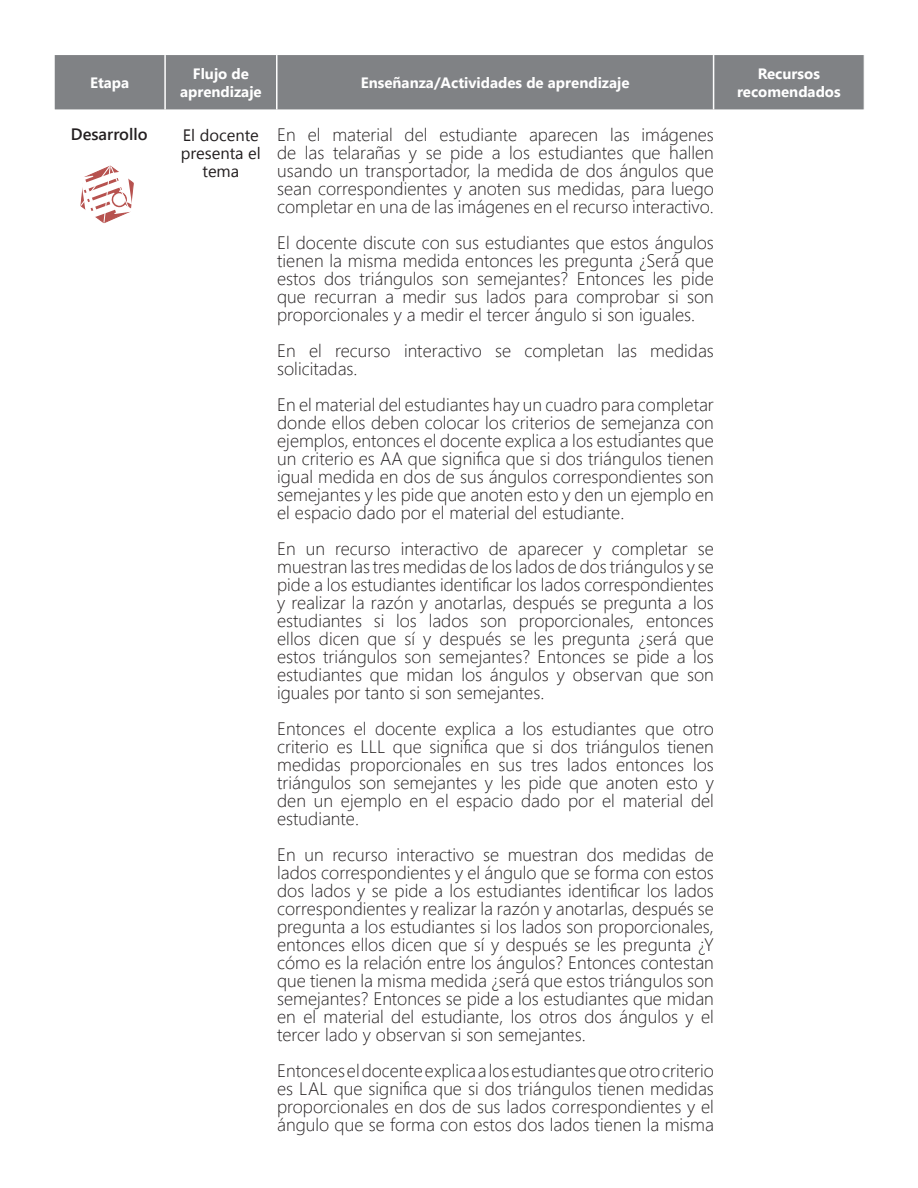
<style>
.page{position:relative;width:918px;height:1188px;background:#fff}
.page>*{position:absolute;margin:0;border:0;box-sizing:border-box;transform-origin:0 0}
.Tex_gen{font:300 18px/18px "Segoe UI";color:#231f20;text-align:justify}
.Tex_gen-2{font:16.5px/18px "Segoe UI";color:#231f20;text-align:center}
.Tex_gen-3{font:600 16.5px "Segoe UI";color:#231f20}
.t1{font:700 15px/18px "Segoe UI";color:#fff;text-align:center}
</style>
<div class="page">
<div style="left:56px;top:56px;width:806px;height:53px;background:#808285"></div>
<hr style="left:164px;top:55px;width:2px;height:54px;background:#fff">
<hr style="left:276px;top:55px;width:2px;height:54px;background:#fff">
<hr style="left:713px;top:55px;width:1px;height:54px;background:#fff">
<div style="left:54px;top:54px;width:810px;height:57px;border:1px solid #fff"></div>
<svg style="left:80px;top:165px;width:54px;height:58px"></svg>
<p class="t1" style="left:90px;top:73px;width:41px">Etapa</p>
<p class="t1" style="left:180px;top:64px;width:83px">Flujo de aprendizaje</p>
<p class="t1" style="left:361px;top:73px;width:270px">Enseñanza/Actividades de aprendizaje</p>
<p class="t1" style="left:737px;top:64px;width:105px">Recursos recomendados</p>
<p class="Tex_gen" style="left:277px;top:124px;width:438px">En el material del estudiante aparecen las imágenes de las telarañas y se pide a los estudiantes que hallen usando un transportador, la medida de dos ángulos que sean correspondientes y anoten sus medidas, para luego completar en una de las imágenes en el recurso interactivo.</p>
<p class="Tex_gen" style="left:277px;top:232px;width:438px">El docente discute con sus estudiantes que estos ángulos tienen la misma medida entonces les pregunta ¿Será que estos dos triángulos son semejantes? Entonces les pide que recurran a medir sus lados para comprobar si son proporcionales y a medir el tercer ángulo si son iguales.</p>
<p class="Tex_gen" style="left:277px;top:340px;width:438px">En el recurso interactivo se completan las medidas solicitadas.</p>
<p class="Tex_gen" style="left:277px;top:394px;width:438px">En el material del estudiantes hay un cuadro para completar donde ellos deben colocar los criterios de semejanza con ejemplos, entonces el docente explica a los estudiantes que un criterio es AA que significa que si dos triángulos tienen igual medida en dos de sus ángulos correspondientes son semejantes y les pide que anoten esto y den un ejemplo en el espacio dado por el material del estudiante.</p>
<p class="Tex_gen" style="left:277px;top:538px;width:438px">En un recurso interactivo de aparecer y completar se muestran las tres medidas de los lados de dos triángulos y se pide a los estudiantes identificar los lados correspondientes y realizar la razón y anotarlas, después se pregunta a los estudiantes si los lados son proporcionales, entonces ellos dicen que sí y después se les pregunta ¿será que estos triángulos son semejantes? Entonces se pide a los estudiantes que midan los ángulos y observan que son iguales por tanto si son semejantes.</p>
<p class="Tex_gen" style="left:277px;top:718px;width:438px">Entonces el docente explica a los estudiantes que otro criterio es LLL que significa que si dos triángulos tienen medidas proporcionales en sus tres lados entonces los triángulos son semejantes y les pide que anoten esto y den un ejemplo en el espacio dado por el material del estudiante.</p>
<p class="Tex_gen" style="left:277px;top:844px;width:438px">En un recurso interactivo se muestran dos medidas de lados correspondientes y el ángulo que se forma con estos dos lados y se pide a los estudiantes identificar los lados correspondientes y realizar la razón y anotarlas, después se pregunta a los estudiantes si los lados son proporcionales, entonces ellos dicen que sí y después se les pregunta ¿Y cómo es la relación entre los ángulos? Entonces contestan que tienen la misma medida ¿será que estos triángulos son semejantes? Entonces se pide a los estudiantes que midan en el material del estudiante, los otros dos ángulos y el tercer lado y observan si son semejantes.</p>
<p class="Tex_gen" style="left:277px;top:1060px;width:438px">Entonces el docente explica a los estudiantes que otro criterio es LAL que significa que si dos triángulos tienen medidas proporcionales en dos de sus lados correspondientes y el ángulo que se forma con estos dos lados tienen la misma</p>
<p class="Tex_gen-3" style="left:71px;top:121px;width:78px">Desarrollo</p>
<p class="Tex_gen-2" style="left:181px;top:126px;width:81px">El docente presenta el tema</p>
</div>
